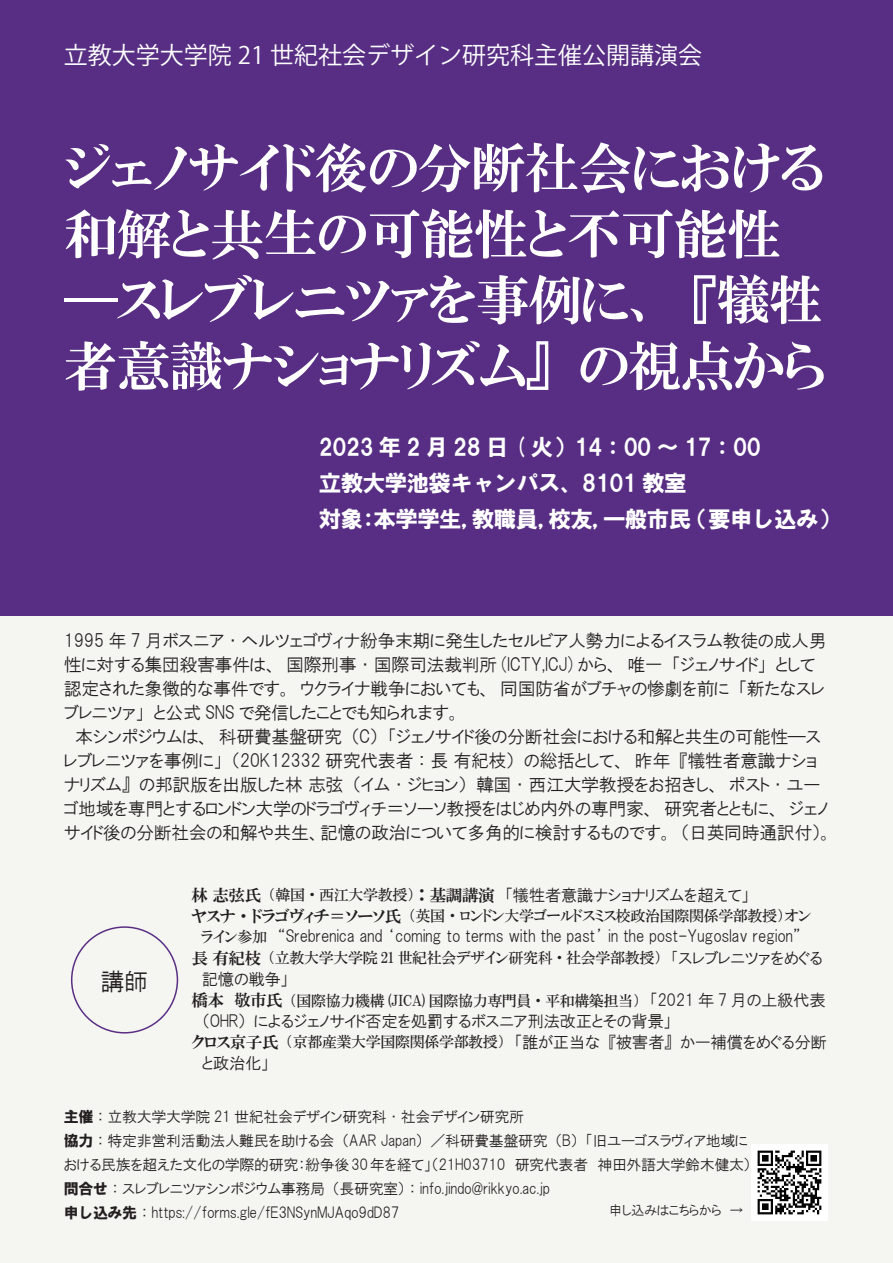
<style>
.page{position:relative;width:893px;height:1263px;background:#fff}
.page>*{position:absolute;margin:0;border:0;box-sizing:border-box;transform-origin:0 0}
.t1{font:54px/66px "HGP Mincho E";letter-spacing:-.01em;color:#fff}
.t2{font:24px "Koz Go Pr 6 N";color:#fff}
.t3{font:24px "HGP Gothic M";color:#231f20}
.t4{font:22.5px/36px "HGS Soei Kakugothic UB";letter-spacing:-.025em;color:#fff}
.t5{font:18px/24px "HGP Gothic M";letter-spacing:-.025em;color:#231f20}
.t6{font:16.5px/21px "HGP Gothic M";letter-spacing:-.025em;color:#231f20}
.t7{font:15px/24px "HGP Gothic M";letter-spacing:-.025em;color:#231f20}
.t8{font:15px "HGP Mincho B";letter-spacing:-.025em;color:#231f20}
.t9{font:13.5px "HGP Gothic M";letter-spacing:-.025em;color:#231f20}
.s1{font-family:"HGP Mincho E"}
.s2{font-family:"HGP Mincho B";font-size:15px}
.s3{font-family:"HGP Mincho E";font-size:16.5px}
.s4{font-family:"HGP Gothic M"}
.s5{font-family:"HGP Gothic M";font-size:16.5px}
.s6{font-family:"HGS Soei Kakugothic UB"}
</style>
<div class="page">
<div style="left:0;top:0;width:893px;height:631px;background:#572e83"></div>
<div style="left:0;top:616px;width:893px;height:647px;background:#f5f5f1"></div>
<img style="left:752px;top:1144px;width:76px;height:76px">
<div style="left:71px;top:926px;width:107px;height:107px;border:2px solid #592e84;border-radius:50%"></div>
<h2 class="t2" style="left:64px;top:41px;width:640px">立教大学大学院 21 世紀社会デザイン研究科主催公開講演会</h2>
<h1 class="t1" style="left:64px;top:134px;width:763px">ジェノサイド後の分断社会における和解と共生の可能性と不可能性—スレブレニツァを事例に、『犠牲者意識ナショナリズム』の視点から</h1>
<p class="t4" style="left:319px;top:428px;width:523px">2023 年 2 月 28 日 ( 火）14：00 ～ 17：00<br>立教大学池袋キャンパス、8101 教室<br>対象：本学学生，教職員，校友，一般市民（要申し込み）</p>
<p class="t5" style="left:64px;top:628px;width:770px">1995 年 7 月ボスニア・ヘルツェゴヴィナ紛争末期に発生したセルビア人勢力によるイスラム教徒の成人男性に対する集団殺害事件は、国際刑事・国際司法裁判所 (ICTY,ICJ) から、唯一「ジェノサイド」として認定された象徴的な事件です。ウクライナ戦争においても、同国防省がブチャの惨劇を前に「新たなスレブレニツァ」と公式 SNS で発信したことでも知られます。<br>　本シンポジウムは、科研費基盤研究（C）「ジェノサイド後の分断社会における和解と共生の可能性―スレブレニツァを事例に」（20K12332 研究代表者：長 有紀枝）の総括として、昨年『犠牲者意識ナショナリズム』の邦訳版を出版した林 志弦（イム・ジヒョン）韓国・西江大学教授をお招きし、ポスト・ユーゴ地域を専門とするロンドン大学のドラゴヴィチ＝ソーソ教授をはじめ内外の専門家、研究者とともに、ジェノサイド後の分断社会の和解や共生、記憶の政治について多角的に検討するものです。（日英同時通訳付）。</p>
<h2 class="t3" style="left:101px;top:969px;width:49px">講師</h2>
<p class="t6" style="left:191px;top:884px;width:560px"><span class="s1">林 志弦氏</span><span class="s2">（韓国・西江大学教授）</span><span class="s1">：基調講演　</span>「犠牲者意識ナショナリズムを超えて」</p>
<p class="t8" style="left:191px;top:908px;width:622px"><span class="s3">ヤスナ・ドラゴヴィチ＝ソーソ氏</span>（英国・ロンドン大学ゴールドスミス校政治国際関係学部教授）オン</p>
<p class="t6" style="left:191px;top:926px;width:611px"><span class="s2">　ライン参加</span> “Srebrenica and ‘coming to terms with the past’ in the post-Yugoslav region”</p>
<p class="t8" style="left:191px;top:950px;width:633px"><span class="s3">長 有紀枝</span>（立教大学大学院 21 世紀社会デザイン研究科・社会学部教授） <span class="s4">「</span><span class="s5">スレブレニツァをめぐる</span></p>
<p class="t6" style="left:191px;top:969px;width:99px">　記憶の戦争」</p>
<p class="t8" style="left:191px;top:993px;width:636px"><span class="s3">橋本　敬市氏</span>（国際協力機構 (JICA) 国際協力専門員・平和構築担当） <span class="s5">「2021 年 7 月の上級代表</span></p>
<p class="t6" style="left:191px;top:1010px;width:637px">　（OHR）によるジェノサイド否定を処罰するボスニア刑法改正とその背景」<br><span class="s1">クロス京子氏</span><span class="s2">（京都産業大学国際関係学部教授）　</span>「誰が正当な『被害者』かー補償をめぐる分断　と政治化」</p>
<p class="t7" style="left:64px;top:1104px;width:689px"><span class="s6">主催</span>：立教大学大学院 21 世紀社会デザイン研究科・社会デザイン研究所<br><span class="s6">協力</span>：特定非営利活動法人難民を助ける会（AAR Japan）／科研費基盤研究（B）「旧ユーゴスラヴィア地域における民族を超えた文化の学際的研究：紛争後30年を経て」（21H03710　研究代表者　神田外語大学鈴木健太）<span class="s6">問合せ</span>：スレブレニツァシンポジウム事務局（長研究室）： info.jindo@rikkyo.ac.jp<br><span class="s6">申し込み先</span>： https://forms.gle/fE3NSynMJAqo9dD87</p>
<p class="t9" style="left:609px;top:1203px;width:136px">申し込みはこちらから　→</p>
</div>
